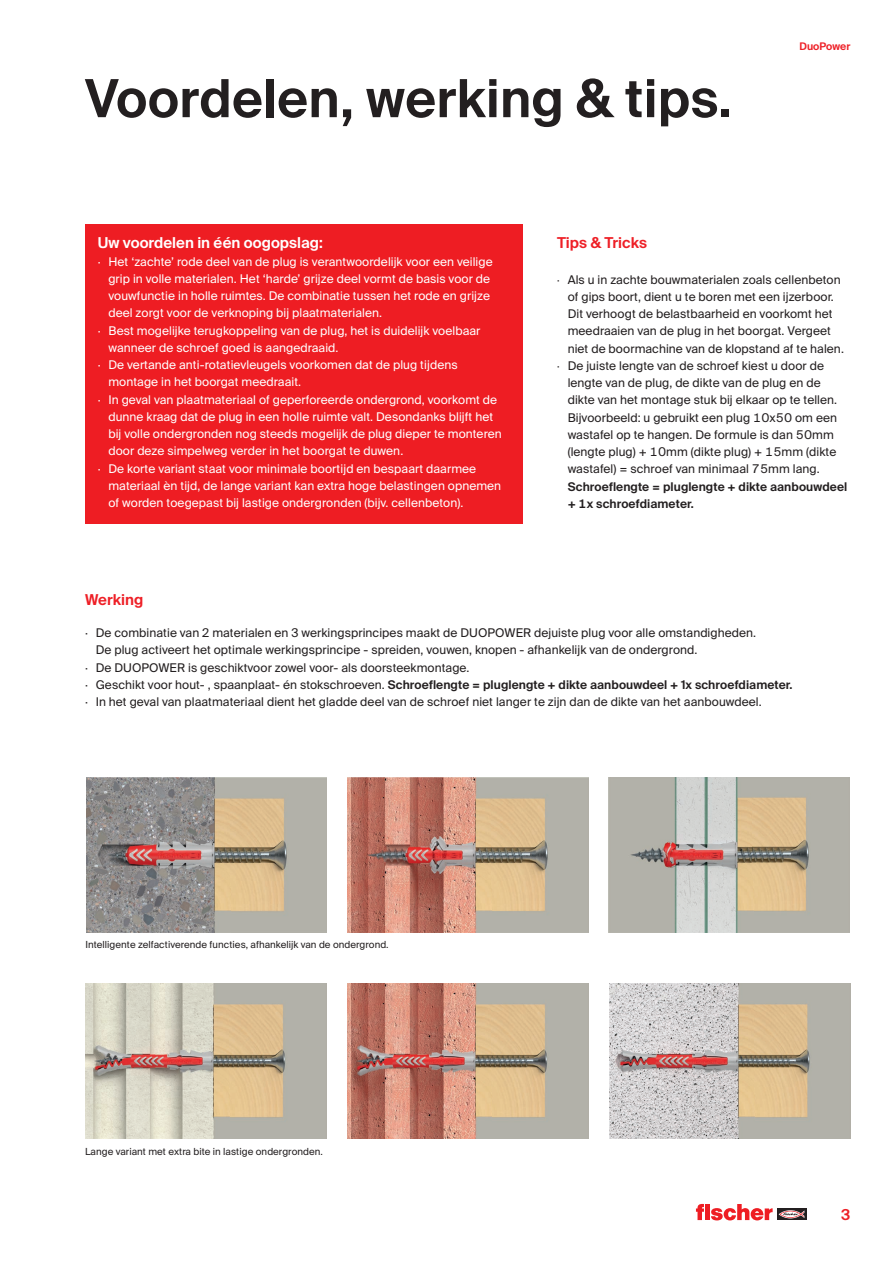
<style>
.page{position:relative;width:893px;height:1263px;background:#fff}
.page>*{position:absolute;margin:0;border:0;box-sizing:border-box;transform-origin:0 0}
.t1{font:600 52.5px "fischerstrong";letter-spacing:.005em;color:#231f20}
.t2{font:600 15px "fischerstrong";color:#fff}
.t3{font:600 15px "fischerstrong";letter-spacing:.005em;color:#ee1f26}
.t4{font:12px "fischerstrong";letter-spacing:.005em;color:#231f20}
.t5{font:12px "fischerstrong";letter-spacing:.005em;color:#fff}
.t6{font:600 12px/17.2px "fischerstrong";letter-spacing:.005em;color:#231f20}
.t7{font:600 10.5px "fischerstrong";letter-spacing:.005em;color:#ee1f26}
.t8{font:9.75px "fischerstrong";letter-spacing:.005em;color:#231f20}
.s1{font-family:"Myriad Pro"}
.s2{font-weight:400}
</style>
<div class="page">
<svg style="left:777px;top:1208px;width:29px;height:12px"></svg>
<svg style="left:779px;top:1210px;width:25px;height:8px"></svg>
<svg style="left:696px;top:1204px;width:77px;height:16px"></svg>
<img style="left:86px;top:777px;width:241px;height:155px">
<img style="left:347px;top:777px;width:241px;height:155px">
<img style="left:608px;top:777px;width:241px;height:155px">
<img style="left:85px;top:983px;width:241px;height:155px">
<img style="left:347px;top:983px;width:241px;height:155px">
<img style="left:609px;top:983px;width:242px;height:155px">
<div style="left:85px;top:224px;width:438px;height:299px;background:#ee1d23"></div>
<h1 class="t1" style="left:85px;top:68px;width:648px">Voordelen, werking &amp; tips.</h1>
<p class="t7" style="left:799px;top:41px;width:52px">DuoPower</p>
<p class="t2" style="left:98px;top:234px;width:227px">Uw voordelen in één oogopslag:</p>
<p class="t5" style="left:98px;top:254px;width:396px">· Het ‘zachte’ rode deel van de plug is verantwoordelijk voor een veilige</p>
<p class="t5" style="left:108px;top:272px;width:383px">grip in volle materialen. Het ‘harde’ grijze deel vormt de basis voor de</p>
<p class="t5" style="left:108px;top:289px;width:383px">vouwfunctie in holle ruimtes. De combinatie tussen het rode en grijze</p>
<p class="t5" style="left:108px;top:306px;width:275px">deel zorgt voor de verknoping bij plaatmaterialen.</p>
<p class="t5" style="left:98px;top:323px;width:384px">· Best mogelijke terugkoppeling van de plug, het is duidelijk voelbaar</p>
<p class="t5" style="left:108px;top:341px;width:232px">wanneer de schroef goed is aangedraaid.</p>
<p class="t5" style="left:98px;top:358px;width:361px">· De vertande anti-rotatievleugels voorkomen dat de plug tijdens</p>
<p class="t5" style="left:108px;top:375px;width:194px">montage in het boorgat meedraait.</p>
<p class="t5" style="left:98px;top:392px;width:401px">· In geval van plaatmateriaal of geperforeerde ondergrond, voorkomt de</p>
<p class="t5" style="left:108px;top:410px;width:386px">dunne kraag dat de plug in een holle ruimte valt. Desondanks blijft het</p>
<p class="t5" style="left:108px;top:427px;width:395px">bij volle ondergronden nog steeds mogelijk de plug dieper te monteren</p>
<p class="t5" style="left:108px;top:444px;width:296px">door deze simpelweg verder in het boorgat te duwen.</p>
<p class="t5" style="left:98px;top:461px;width:380px">· De korte variant staat voor minimale boortijd en bespaart daarmee</p>
<p class="t5" style="left:108px;top:479px;width:394px">materiaal èn tijd, de lange variant kan extra hoge belastingen opnemen</p>
<p class="t5" style="left:108px;top:496px;width:356px">of worden toegepast bij lastige ondergronden (bijv. cellenbeton).</p>
<p class="t3" style="left:557px;top:234px;width:92px">Tips &amp; Tricks</p>
<p class="t4" style="left:557px;top:272px;width:285px"><span class="s1">·</span> Als u in zachte bouwmaterialen zoals cellenbeton</p>
<p class="t4" style="left:568px;top:290px;width:268px">of gips boort, dient u te boren met een ijzerboor.</p>
<p class="t4" style="left:568px;top:307px;width:266px">Dit verhoogt de belastbaarheid en voorkomt het</p>
<p class="t4" style="left:568px;top:324px;width:265px">meedraaien van de plug in het boorgat. Vergeet</p>
<p class="t4" style="left:568px;top:341px;width:278px">niet de boormachine van de klopstand af te halen.</p>
<p class="t4" style="left:557px;top:359px;width:269px"><span class="s1">·</span> De juiste lengte van de schroef kiest u door de</p>
<p class="t4" style="left:568px;top:376px;width:254px">lengte van de plug, de dikte van de plug en de</p>
<p class="t4" style="left:568px;top:393px;width:271px">dikte van het montage stuk bij elkaar op te tellen.</p>
<p class="t4" style="left:568px;top:410px;width:271px">Bijvoorbeeld: u gebruikt een plug 10x50 om een</p>
<p class="t4" style="left:568px;top:428px;width:268px">wastafel op te hangen. De formule is dan 50mm</p>
<p class="t4" style="left:568px;top:445px;width:270px">(lengte plug) + 10mm (dikte plug) + 15mm (dikte</p>
<p class="t4" style="left:568px;top:462px;width:253px">wastafel) = schroef van minimaal 75mm lang.</p>
<p class="t6" style="left:568px;top:478px;width:281px">Schroeflengte = pluglengte + dikte aanbouwdeel + 1x schroefdiameter.</p>
<p class="t3" style="left:85px;top:591px;width:60px">Werking</p>
<p class="t4" style="left:85px;top:626px;width:673px">· De combinatie van 2 materialen en 3 werkingsprincipes maakt de DUOPOWER dejuiste plug voor alle omstandigheden.</p>
<p class="t4" style="left:96px;top:643px;width:603px">De plug activeert het optimale werkingsprincipe - spreiden, vouwen, knopen - afhankelijk van de ondergrond.</p>
<p class="t4" style="left:85px;top:660px;width:386px">· De DUOPOWER is geschiktvoor zowel voor- als doorsteekmontage.</p>
<p class="t6" style="left:85px;top:676px;width:709px"><span class="s2">· Geschikt voor hout- , spaanplaat- én stokschroeven.</span> Schroeflengte = pluglengte + dikte aanbouwdeel + 1x schroefdiameter.</p>
<p class="t4" style="left:85px;top:695px;width:678px">· In het geval van plaatmateriaal dient het gladde deel van de schroef niet langer te zijn dan de dikte van het aanbouwdeel.</p>
<p class="t8" style="left:85px;top:939px;width:305px">Intelligente zelfactiverende functies, afhankelijk van de ondergrond.</p>
<p class="t8" style="left:85px;top:1146px;width:239px">Lange variant met extra bite in lastige ondergronden.</p>
<p class="t3" style="left:841px;top:1206px;width:11px">3</p>
</div>
